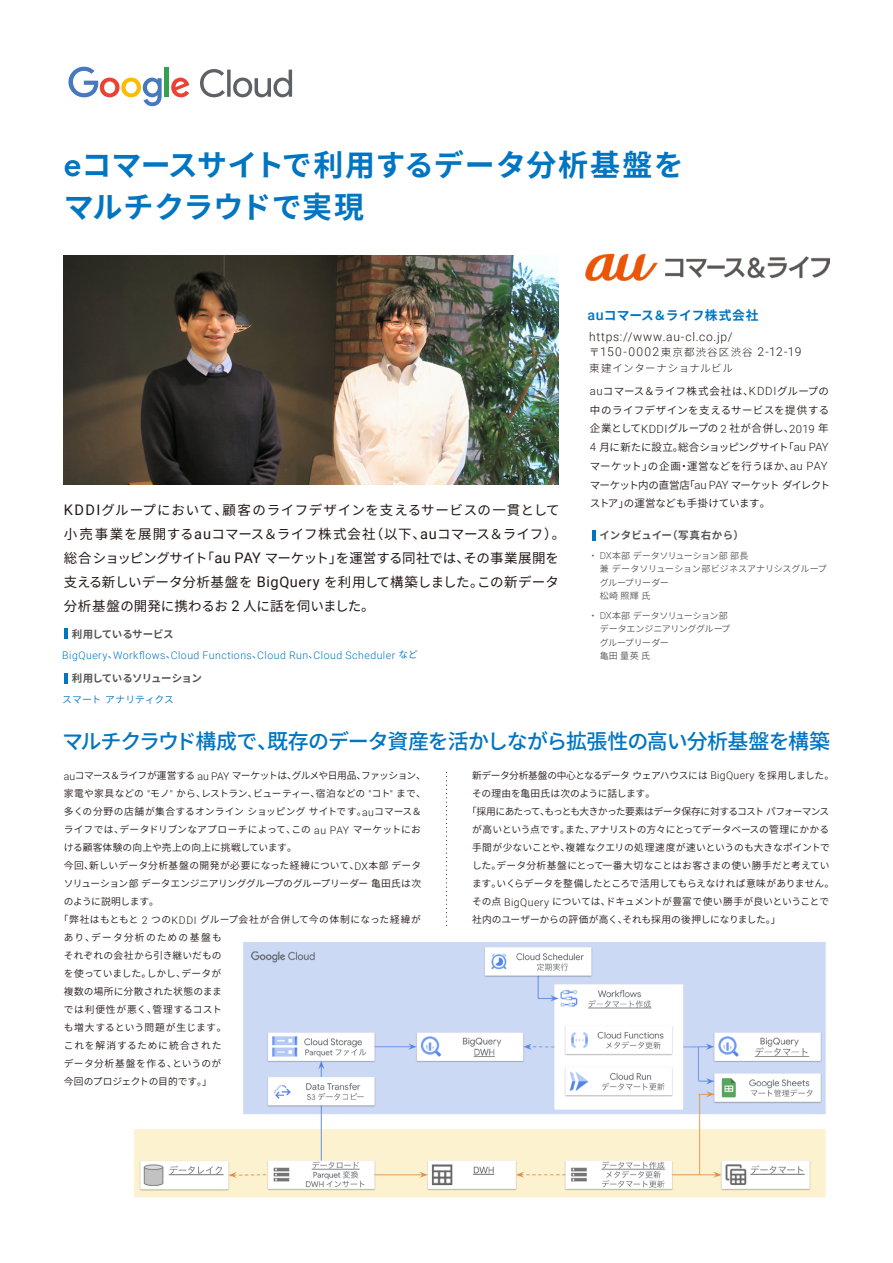
<style>
.page{position:relative;width:893px;height:1263px;background:#fff}
.page>*{position:absolute;margin:0;border:0;box-sizing:border-box;transform-origin:0 0}
.t1{font:700 30px/42px "Noto Sans CJ Kjp";letter-spacing:.01em;color:#0075c2}
.t2{font:500 21px "Noto Sans CJ Kjp";letter-spacing:-.05em;color:#0075c2}
.t3{font:13.5px/24px "Noto Sans CJ Kjp";letter-spacing:.015em;color:#231815}
.t4{font:700 12.75px "Noto Sans CJ Kjp";letter-spacing:.025em;color:#0075c2}
.t5{font:300 12.15px/15.8px "Roboto";letter-spacing:.055em;color:#231815}
.t6{font:600 10.5px/18.8px "Noto Sans CJ Kjp";color:#231815}
.t7{font:300 10.5px "Roboto";letter-spacing:.045em;color:#0075c2}
.t8{font:700 10.5px "Noto Sans CJ Kjp";letter-spacing:.01em;color:#575757}
.t9{font:700 10.5px "Noto Sans CJ Kjp";letter-spacing:-.055em;color:#575757}
.t10{font:300 10.5px "Noto Sans CJ Kjp";letter-spacing:.06em;color:#231815}
.t11{font:700 10.5px "Noto Sans CJ Kjp";letter-spacing:-.025em;color:#575757}
.t12{font:600 9.75px "Noto Sans CJ Kjp";color:#231815}
.t13{font:600 9.75px "Noto Sans CJ Kjp";letter-spacing:.025em;color:#231815}
.t14{font:600 9.75px "Noto Sans CJ Kjp";letter-spacing:-.06em;color:#231815}
.t15{font:600 9.75px "Noto Sans CJ Kjp";letter-spacing:-.04em;color:#231815}
.t16{font:600 9.75px "Noto Sans CJ Kjp";letter-spacing:.035em;color:#231815}
.t17{font:600 9.75px "Noto Sans CJ Kjp";letter-spacing:.045em;color:#231815}
.t18{font:600 9.75px "Noto Sans CJ Kjp";letter-spacing:.02em;color:#231815}
.t19{font:600 9.75px "Noto Sans CJ Kjp";letter-spacing:.06em;color:#231815}
.t20{font:600 9.75px "Noto Sans CJ Kjp";letter-spacing:.05em;color:#231815}
.t21{font:600 9.75px "Noto Sans CJ Kjp";letter-spacing:-.02em;color:#231815}
.t22{font:600 9.75px "Noto Sans CJ Kjp";letter-spacing:.12em;color:#231815}
.t23{font:600 9.75px "Noto Sans CJ Kjp";letter-spacing:.08em;color:#231815}
.t24{font:600 9.75px "Noto Sans CJ Kjp";letter-spacing:.015em;color:#0075c2}
.t25{font:600 9.75px "Noto Sans CJ Kjp";letter-spacing:-.035em;color:#231815}
.t26{font:600 9px/13.5px "Noto Sans CJ Kjp";letter-spacing:-.01em;color:#595757}
.s1{font-family:"Google Sans"}
.s2{font-family:"Roboto";font-size:14.55px}
.s3{font-family:"Noto Sans CJ Kjp";font-weight:600;font-size:9.75px}
.s4{font-family:"Roboto";font-weight:500;font-size:14.25px}
.s5{font-family:"Noto Sans CJ Kjp";font-size:10.5px}
.s6{font-family:"Roboto";font-weight:300;font-size:11.4px}
.s7{font-family:"Roboto";font-weight:300;font-size:9.75px}
.s8{font-family:"Roboto";font-weight:300;font-size:10.5px}
</style>
<div class="page">
<img style="left:134px;top:942px;width:692px;height:256px">
<svg style="left:446px;top:772px;width:1px;height:154px"></svg>
<img style="left:64px;top:256px;width:495px;height:228px">
<hr style="left:64px;top:629px;width:4px;height:10px;background:#0075c2">
<hr style="left:64px;top:673px;width:4px;height:10px;background:#0075c2">
<svg style="left:592px;top:530px;width:3px;height:10px"></svg>
<svg style="left:200px;top:69px;width:92px;height:28px"></svg>
<svg style="left:68px;top:67px;width:94px;height:39px"></svg>
<hr style="left:165px;top:68px;width:4px;height:29px;background:#36a052">
<svg style="left:171px;top:78px;width:18px;height:19px"></svg>
<img style="left:585px;top:253px;width:244px;height:27px">
<h1 class="t1" style="left:64px;top:144px;width:622px"><span class="s1">e</span>コマースサイトで利用するデータ分析基盤をマルチクラウドで実現</h1>
<h3 class="t3" style="left:64px;top:498px;width:503px"><span class="s2">KDDI</span>グループにおいて、顧客のライフデザインを支えるサービスの一貫として小売事業を展開する<span class="s2">au</span>コマース＆ライフ株式会社（以下、<span class="s2">au</span>コマース＆ライフ）。総合ショッピングサイト「<span class="s2">au PAY</span> マーケット」を運営する同社では、その事業展開を支える新しいデータ分析基盤を <span class="s2">BigQuery</span> を利用して構築しました。この新データ分析基盤の開発に携わるお <span class="s2">2</span> 人に話を伺いました。</h3>
<p class="t11" style="left:72px;top:628px;width:103px">利用しているサービス</p>
<p class="t7" style="left:62px;top:647px;width:357px">BigQuery<span class="s3">、</span>Workflows<span class="s3">、</span>Cloud Functions<span class="s3">、</span>Cloud Run<span class="s3">、</span>Cloud Scheduler <span class="s3">など</span></p>
<p class="t9" style="left:72px;top:672px;width:132px">利用しているソリューション</p>
<p class="t24" style="left:62px;top:694px;width:113px">スマートアナリティクス</p>
<h3 class="t4" style="left:588px;top:308px;width:173px"><span class="s4">au</span>コマース＆ライフ株式会社</h3>
<p class="t5" style="left:589px;top:328px;width:214px">https://www.au-cl.co.jp/<span class="s5">〒</span>150-0002<span class="s5">東京都渋谷区渋谷</span> 2-12-19</p>
<p class="t10" style="left:589px;top:362px;width:145px">東建インターナショナルビル</p>
<p class="t6" style="left:590px;top:382px;width:242px"><span class="s6">au</span>コマース＆ライフ株式会社は、<span class="s6">KDDI</span>グループの中のライフデザインを支えるサービスを提供する企業として<span class="s6">KDDI</span>グループの <span class="s6">2</span> 社が合併し、<span class="s6">2019</span> 年<br><span class="s6">4</span> 月に新たに設立。総合ショッピングサイト「<span class="s6">au PAY</span>マーケット」の企画・運営などを行うほか、<span class="s6">au PAY</span>マーケット内の直営店「<span class="s6">au PAY</span> マーケットダイレクトストア」の運営なども手掛けています。</p>
<p class="t8" style="left:600px;top:529px;width:146px">インタビュイー（写真右から）</p>
<p class="t26" style="left:600px;top:549px;width:229px;text-indent:-11px">・ <span class="s7">DX</span>本部データソリューション部部長<br>兼データソリューション部ビジネスアナリシスグループグループリーダー　<br>松崎照輝氏</p>
<p class="t26" style="left:600px;top:609px;width:141px;text-indent:-11px">・ <span class="s7">DX</span>本部データソリューション部<br>データエンジニアリンググループ　グループリーダー<br>亀田量英氏</p>
<h2 class="t2" style="left:62px;top:729px;width:769px">マルチクラウド構成で、既存のデータ資産を活かしながら拡張性の高い分析基盤を構築</h2>
<p class="t14" style="left:64px;top:770px;width:364px"><span class="s8">au</span>コマース＆ライフが運営する <span class="s8">au PAY</span> マーケットは、グルメや日用品、ファッション、</p>
<p class="t12" style="left:64px;top:788px;width:364px">家電や家具などの <span class="s8">"</span>モノ<span class="s8">"</span> から、レストラン、ビューティー、宿泊などの <span class="s8">"</span>コト<span class="s8">"</span> まで、</p>
<p class="t13" style="left:64px;top:806px;width:359px">多くの分野の店舗が集合するオンラインショッピングサイトです。<span class="s8">au</span>コマース＆</p>
<p class="t13" style="left:64px;top:824px;width:359px">ライフでは、データドリブンなアプローチによって、この <span class="s8">au PAY</span> マーケットにお</p>
<p class="t12" style="left:64px;top:842px;width:234px">ける顧客体験の向上や売上の向上に挑戦しています。</p>
<p class="t16" style="left:64px;top:860px;width:359px">今回、新しいデータ分析基盤の開発が必要になった経緯について、<span class="s8">DX</span>本部データ</p>
<p class="t12" style="left:64px;top:878px;width:359px">ソリューション部データエンジニアリンググループのグループリーダー亀田氏は次</p>
<p class="t25" style="left:64px;top:896px;width:97px">のように説明します。</p>
<p class="t17" style="left:59px;top:914px;width:364px">「弊社はもともと <span class="s8">2</span> つの<span class="s8">KDDI</span> グループ会社が合併して今の体制になった経緯が</p>
<p class="t22" style="left:64px;top:932px;width:160px">あり、データ分析のための基盤も</p>
<p class="t12" style="left:64px;top:950px;width:159px">それぞれの会社から引き継いだもの</p>
<p class="t12" style="left:64px;top:968px;width:159px">を使っていました。しかし、データが</p>
<p class="t12" style="left:64px;top:986px;width:160px">複数の場所に分散された状態のまま</p>
<p class="t19" style="left:64px;top:1004px;width:160px">では利便性が悪く、管理するコスト</p>
<p class="t13" style="left:64px;top:1022px;width:164px">も増大するという問題が生じます。</p>
<p class="t23" style="left:64px;top:1040px;width:159px">これを解消するために統合された</p>
<p class="t20" style="left:64px;top:1058px;width:159px">データ分析基盤を作る、というのが</p>
<p class="t21" style="left:64px;top:1076px;width:150px">今回のプロジェクトの目的です。」</p>
<p class="t15" style="left:472px;top:770px;width:364px">新データ分析基盤の中心となるデータウェアハウスには <span class="s8">BigQuery</span> を採用しました。</p>
<p class="t12" style="left:472px;top:788px;width:185px">その理由を亀田氏は次のように話します。</p>
<p class="t14" style="left:467px;top:806px;width:364px">「採用にあたって、もっとも大きかった要素はデータ保存に対するコストパフォーマンス</p>
<p class="t12" style="left:472px;top:824px;width:359px">が高いという点です。また、アナリストの方々にとってデータベースの管理にかかる</p>
<p class="t12" style="left:472px;top:842px;width:359px">手間が少ないことや、複雑なクエリの処理速度が速いというのも大きなポイントで</p>
<p class="t18" style="left:472px;top:860px;width:359px">した。データ分析基盤にとって一番大切なことはお客さまの使い勝手だと考えてい</p>
<p class="t12" style="left:472px;top:878px;width:364px">ます。いくらデータを整備したところで活用してもらえなければ意味がありません。</p>
<p class="t12" style="left:472px;top:896px;width:359px">その点 <span class="s8">BigQuery</span> については、ドキュメントが豊富で使い勝手が良いということで</p>
<p class="t12" style="left:472px;top:914px;width:310px">社内のユーザーからの評価が高く、それも採用の後押しになりました。」</p>
</div>
